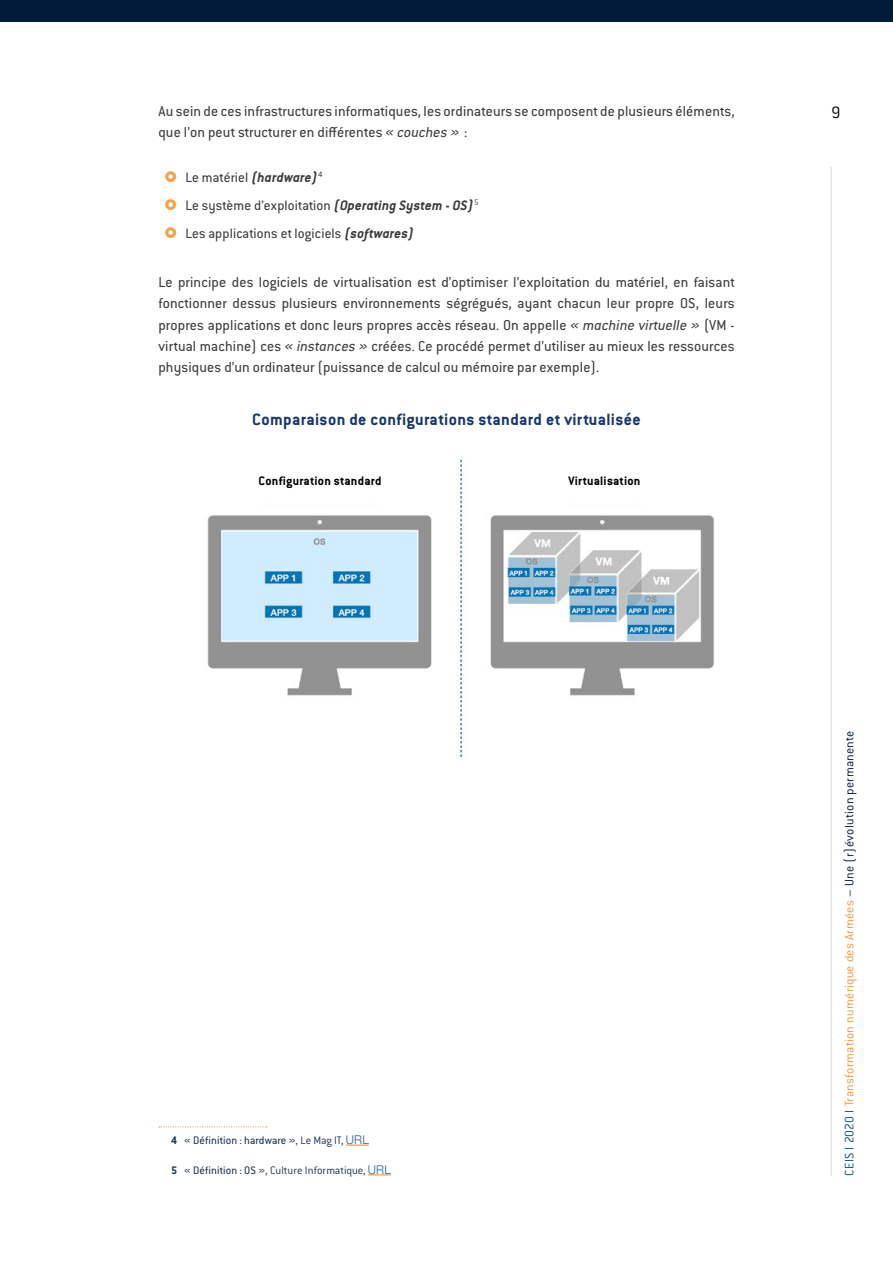
<style>
.page{position:relative;width:893px;height:1263px;background:#fff}
.page>*{position:absolute;margin:0;border:0;box-sizing:border-box;transform-origin:0 0}
.t1{font:700 18px "Conduit ITC Std";letter-spacing:.02em;color:#18376a}
.t2{font:300 18px "Conduit ITC Std";color:#000}
.t3{font:15.75px/21.1px "Conduit ITC Std";letter-spacing:.01em;color:#3c3c3b}
.t4{font:15px/28px "Conduit ITC Std";letter-spacing:.01em;color:#3c3c3b}
.t5{font:300 13.5px "Conduit ITC Std";letter-spacing:.015em;color:#f49638}
.t6{font:700 13.5px "Conduit ITC Std";letter-spacing:.02em;color:#000}
.t7{font:300 12px "Conduit ITC Std";letter-spacing:-.005em;color:#1b324d}
.t8{font:12px "Conduit ITC Std";letter-spacing:.01em;color:#1b324d}
.s1{font-style:italic}
.s2{font-weight:700;font-style:italic}
.s3{font-weight:700}
.s4{font-weight:300}
.s5{font-family:"Helvetica Neue";font-weight:300;color:#2a5e8c}
.s6{font-weight:400}
.s7{font-family:"Helvetica Neue";color:#2a5e8c}
.s8{color:#00517e}
.s9{color:#021b39}
</style>
<div class="page">
<div style="left:0;top:0;width:893px;height:21px;background:#021b39"></div>
<hr style="left:831px;top:167px;width:1px;height:1009px;background:#000">
<img style="left:207px;top:459px;width:507px;height:298px">
<svg style="left:159px;top:1126px;width:108px;height:1px"></svg>
<svg style="left:346px;top:1145px;width:23px;height:1px"></svg>
<svg style="left:368px;top:1174px;width:23px;height:1px"></svg>
<div style="left:219px;top:476px;width:202px;height:27px;background:#fff"></div>
<div style="left:503px;top:476px;width:203px;height:27px;background:#fff"></div>
<p class="t3" style="left:158px;top:100px;width:578px">Au sein de ces infrastructures informatiques, les ordinateurs se composent de plusieurs éléments, que l’on peut structurer en différentes <span class="s1">« couches »</span> :</p>
<p class="t4" style="left:185px;top:163px;width:295px">Le matériel <span class="s2">(hardware)</span><sup>4<br></sup>Le système d’exploitation <span class="s2">(Operating System - OS)</span><sup>5<br></sup>Les applications et logiciels <span class="s2">(softwares)</span></p>
<p class="t3" style="left:158px;top:271px;width:578px;text-align:justify">Le principe des logiciels de virtualisation est d’optimiser l’exploitation du matériel, en faisant fonctionner dessus plusieurs environnements ségrégués, ayant chacun leur propre OS, leurs propres applications et donc leurs propres accès réseau. On appelle <span class="s1">« machine virtuelle »</span> (VM - virtual machine) ces <span class="s1">« instances »</span> créées. Ce procédé permet d’utiliser au mieux les ressources physiques d’un ordinateur (puissance de calcul ou mémoire par exemple).</p>
<p class="t1" style="left:252px;top:409px;width:390px">Comparaison de configurations standard et virtualisée</p>
<p class="t6" style="left:258px;top:472px;width:125px">Configuration standard</p>
<p class="t6" style="left:568px;top:472px;width:73px">Virtualisation</p>
<p class="t8" style="left:171px;top:1133px;width:199px"><span class="s3">4</span> <span class="s4">«</span> Définition : hardware <span class="s4">», Le Mag IT,</span> <span class="s5">URL</span></p>
<p class="t7" style="left:171px;top:1163px;width:221px"><span class="s3">5</span> « <span class="s6">Définition : OS</span> », Culture Informatique, <span class="s7">URL</span></p>
<p class="t2" style="left:831px;top:101px;width:11px">9</p>
<p class="t5" style="left:841px;top:1176px;width:447px;rotate:-90deg"><span class="s8">CEIS I 2020 I</span> Transformation numérique des Armées <span class="s9">– Une (r)évolution permanente</span></p>
</div>
